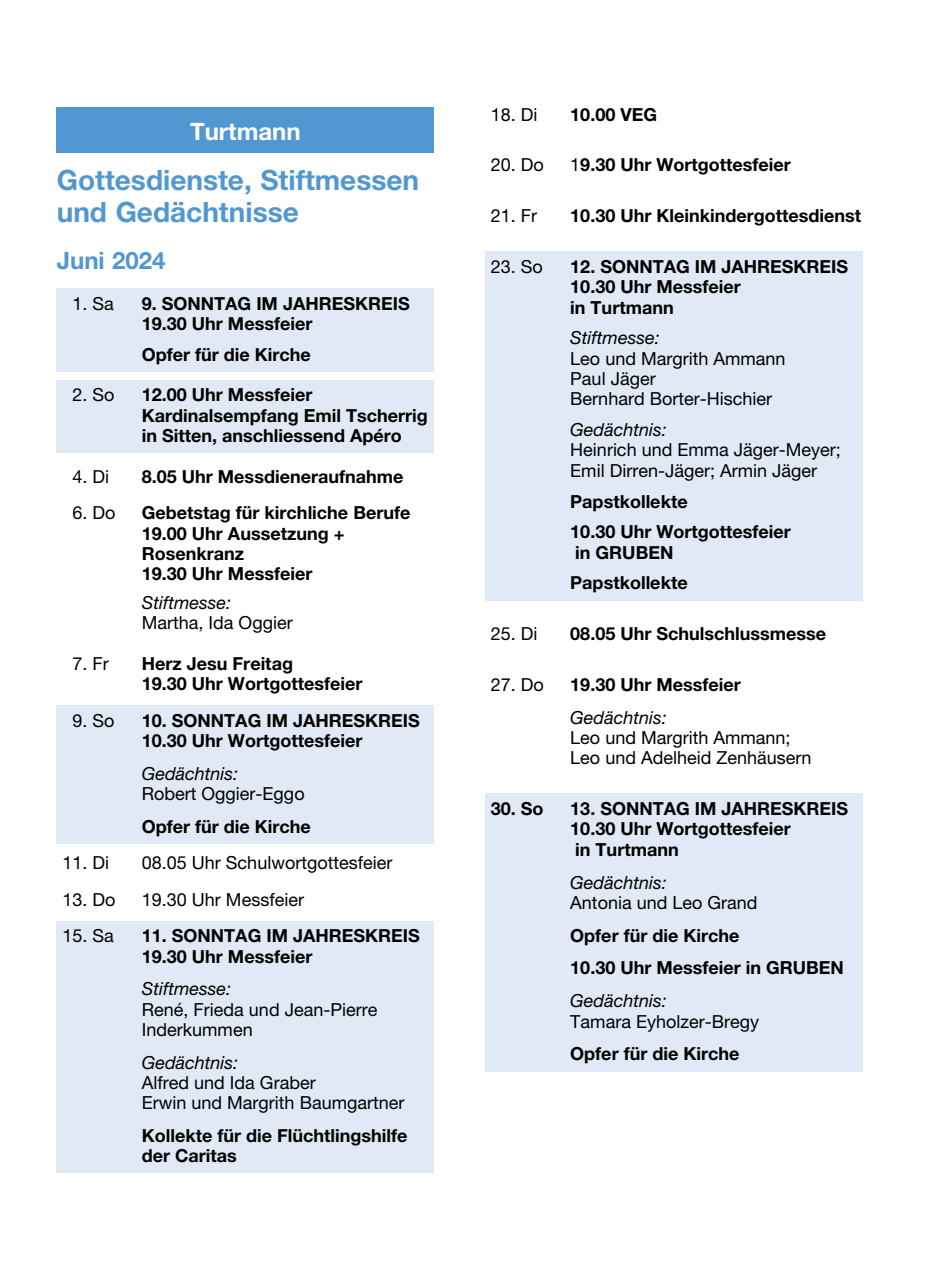
<style>
.page{position:relative;width:942px;height:1276px;background:#fff}
.page>*{position:absolute;margin:0;border:0;box-sizing:border-box;transform-origin:0 0}
.t1{font:700 28px/32.4px "Helvetica Neue LT Pro";color:#5197d2}
.t2{font:700 24px "Helvetica Neue LT Pro";color:#5197d2}
.t3{font:700 24px "Helvetica Neue LT Pro";color:#fff}
.t4{font:700 18px/20.4px "Helvetica Neue LT Pro";color:#000}
.t5{font:18px/20.4px "Helvetica Neue LT Pro";color:#000}
.t6{font:italic 18px "Helvetica Neue LT Pro";color:#000}
.s1{font-style:inherit}
.s2{font-weight:400}
</style>
<div class="page">
<div style="left:57px;top:288px;width:377px;height:32px;background:#e1e9f7"></div>
<div style="left:57px;top:309px;width:377px;height:32px;background:#e1e9f7"></div>
<div style="left:57px;top:339px;width:377px;height:32px;background:#e1e9f7"></div>
<div style="left:57px;top:380px;width:377px;height:73px;background:#e1e9f7"></div>
<div style="left:57px;top:705px;width:377px;height:32px;background:#e1e9f7"></div>
<div style="left:57px;top:725px;width:377px;height:33px;background:#e1e9f7"></div>
<div style="left:57px;top:758px;width:377px;height:32px;background:#e1e9f7"></div>
<div style="left:57px;top:778px;width:377px;height:33px;background:#e1e9f7"></div>
<div style="left:57px;top:811px;width:377px;height:32px;background:#e1e9f7"></div>
<div style="left:57px;top:921px;width:377px;height:32px;background:#e1e9f7"></div>
<div style="left:57px;top:953px;width:377px;height:33px;background:#e1e9f7"></div>
<div style="left:57px;top:974px;width:377px;height:32px;background:#e1e9f7"></div>
<div style="left:57px;top:994px;width:377px;height:53px;background:#e1e9f7"></div>
<div style="left:57px;top:1047px;width:377px;height:32px;background:#e1e9f7"></div>
<div style="left:57px;top:1067px;width:377px;height:53px;background:#e1e9f7"></div>
<div style="left:57px;top:1120px;width:377px;height:53px;background:#e1e9f7"></div>
<div style="left:57px;top:108px;width:377px;height:45px;background:#5197d2"></div>
<div style="left:485px;top:251px;width:377px;height:33px;background:#e1e9f7"></div>
<div style="left:485px;top:272px;width:377px;height:52px;background:#e1e9f7"></div>
<div style="left:485px;top:323px;width:377px;height:32px;background:#e1e9f7"></div>
<div style="left:485px;top:343px;width:377px;height:32px;background:#e1e9f7"></div>
<div style="left:485px;top:364px;width:377px;height:32px;background:#e1e9f7"></div>
<div style="left:485px;top:394px;width:377px;height:32px;background:#e1e9f7"></div>
<div style="left:485px;top:415px;width:377px;height:32px;background:#e1e9f7"></div>
<div style="left:485px;top:435px;width:377px;height:53px;background:#e1e9f7"></div>
<div style="left:485px;top:486px;width:377px;height:32px;background:#e1e9f7"></div>
<div style="left:485px;top:517px;width:377px;height:52px;background:#e1e9f7"></div>
<div style="left:485px;top:568px;width:377px;height:32px;background:#e1e9f7"></div>
<div style="left:485px;top:794px;width:377px;height:32px;background:#e1e9f7"></div>
<div style="left:485px;top:814px;width:377px;height:53px;background:#e1e9f7"></div>
<div style="left:485px;top:867px;width:377px;height:32px;background:#e1e9f7"></div>
<div style="left:485px;top:887px;width:377px;height:33px;background:#e1e9f7"></div>
<div style="left:485px;top:920px;width:377px;height:32px;background:#e1e9f7"></div>
<div style="left:485px;top:933px;width:377px;height:32px;background:#e1e9f7"></div>
<div style="left:485px;top:965px;width:377px;height:32px;background:#e1e9f7"></div>
<div style="left:485px;top:986px;width:377px;height:32px;background:#e1e9f7"></div>
<div style="left:485px;top:1018px;width:377px;height:33px;background:#e1e9f7"></div>
<div style="left:485px;top:1039px;width:377px;height:32px;background:#e1e9f7"></div>
<h2 class="t3" style="left:190px;top:116px;width:112px">Turtmann</h2>
<h1 class="t1" style="left:57px;top:163px;width:364px">Gottesdienste, Stiftmessen und Gedächtnisse</h1>
<h2 class="t2" style="left:57px;top:246px;width:110px">Juni 2024</h2>
<p class="t5" style="left:72px;top:293px;width:43px">1. Sa</p>
<p class="t4" style="left:142px;top:293px;width:269px">9. SONNTAG IM JAHRESKREIS<br><span class="s1">19.30</span> Uhr Messfeier</p>
<p class="t4" style="left:142px;top:344px;width:170px">Opfer für die Kirche</p>
<p class="t5" style="left:72px;top:384px;width:44px">2. So</p>
<p class="t4" style="left:142px;top:384px;width:287px">12.00 Uhr Messfeier<br>Kardinalsempfang Emil Tscherrig in Sitten, anschliessend Apéro</p>
<p class="t5" style="left:72px;top:466px;width:38px">4. Di</p>
<p class="t4" style="left:142px;top:465px;width:263px">8.05 Uhr Messdieneraufnahme</p>
<p class="t5" style="left:72px;top:502px;width:45px">6. Do</p>
<p class="t4" style="left:142px;top:502px;width:270px">Gebetstag für kirchliche Berufe<br>19.00 Uhr Aussetzung +<br>Rosenkranz<br>19.30 Uhr Messfeier</p>
<p class="t6" style="left:142px;top:591px;width:91px">Stiftmesse:</p>
<p class="t5" style="left:142px;top:612px;width:152px">Martha, Ida Oggier</p>
<p class="t5" style="left:72px;top:653px;width:38px">7. Fr</p>
<p class="t4" style="left:142px;top:652px;width:222px">Herz Jesu Freitag<br>19.30 Uhr Wortgottesfeier</p>
<p class="t5" style="left:72px;top:710px;width:44px">9. So</p>
<p class="t4" style="left:142px;top:709px;width:279px">10. SONNTAG IM JAHRESKREIS<br>10.30 Uhr Wortgottesfeier</p>
<p class="t6" style="left:142px;top:762px;width:98px">Gedächtnis:</p>
<p class="t5" style="left:142px;top:783px;width:164px">Robert Oggier-Eggo</p>
<p class="t4" style="left:142px;top:815px;width:170px">Opfer für die Kirche</p>
<p class="t5" style="left:62px;top:852px;width:48px">11. Di</p>
<p class="t5" style="left:142px;top:852px;width:252px">08.05 Uhr Schulwortgottesfeier</p>
<p class="t5" style="left:62px;top:889px;width:55px">13. Do</p>
<p class="t5" style="left:142px;top:889px;width:164px">19.30 Uhr Messfeier</p>
<p class="t5" style="left:62px;top:925px;width:53px">15. Sa</p>
<p class="t4" style="left:142px;top:925px;width:279px">11. SONNTAG IM JAHRESKREIS<br>19.30 Uhr Messfeier</p>
<p class="t6" style="left:142px;top:978px;width:91px">Stiftmesse:</p>
<p class="t5" style="left:142px;top:999px;width:237px">René, Frieda und Jean-Pierre<br>Inderkummen</p>
<p class="t6" style="left:142px;top:1051px;width:98px">Gedächtnis:</p>
<p class="t5" style="left:142px;top:1072px;width:264px">Alfred und Ida Graber<br>Erwin und Margrith Baumgartner</p>
<p class="t4" style="left:142px;top:1125px;width:267px">Kollekte für die Flüchtlingshilfe der Caritas</p>
<p class="t5" style="left:490px;top:104px;width:48px">18. Di</p>
<p class="t4" style="left:570px;top:104px;width:88px">10.00 VEG</p>
<p class="t5" style="left:490px;top:154px;width:55px">20. Do</p>
<p class="t4" style="left:570px;top:154px;width:222px"><span class="s2">1</span>9.30 Uhr Wortgottesfeier</p>
<p class="t5" style="left:490px;top:205px;width:48px">21. Fr</p>
<p class="t4" style="left:570px;top:205px;width:292px">10.30 Uhr Kleinkindergottesdienst</p>
<p class="t5" style="left:490px;top:256px;width:54px">23. So</p>
<p class="t4" style="left:570px;top:256px;width:279px">12. SONNTAG IM JAHRESKREIS<br>10.30 Uhr Messfeier<br>in Turtmann</p>
<p class="t6" style="left:570px;top:327px;width:91px">Stiftmesse:</p>
<p class="t5" style="left:570px;top:348px;width:217px">Leo und Margrith Ammann<br>Paul Jäger<br>Bernhard Borter-Hischier</p>
<p class="t6" style="left:570px;top:419px;width:98px">Gedächtnis:</p>
<p class="t5" style="left:570px;top:439px;width:272px">Heinrich und Emma Jäger-Meyer;<br>Emil Dirren-Jäger; Armin Jäger</p>
<p class="t4" style="left:570px;top:485px;width:222px;line-height:30.8px">Papstkollekte<br>10.30 Uhr Wortgottesfeier</p>
<p class="t4" style="left:570px;top:536px;width:119px;line-height:30.8px">in GRUBEN<br>Papstkollekte</p>
<p class="t5" style="left:490px;top:623px;width:48px">25. Di</p>
<p class="t4" style="left:570px;top:623px;width:257px">08.05 Uhr Schulschlussmesse</p>
<p class="t5" style="left:490px;top:674px;width:55px">27. Do</p>
<p class="t4" style="left:570px;top:674px;width:172px">19.30 Uhr Messfeier</p>
<p class="t6" style="left:570px;top:706px;width:98px">Gedächtnis:</p>
<p class="t5" style="left:570px;top:727px;width:243px">Leo und Margrith Ammann;<br>Leo und Adelheid Zenhäusern</p>
<p class="t4" style="left:490px;top:798px;width:54px">30. So</p>
<p class="t4" style="left:570px;top:798px;width:279px">13. SONNTAG IM JAHRESKREIS<br>10.30 Uhr Wortgottesfeier<br>in Turtmann</p>
<p class="t6" style="left:570px;top:871px;width:98px">Gedächtnis:</p>
<p class="t5" style="left:570px;top:892px;width:189px">Antonia und Leo Grand</p>
<p class="t4" style="left:570px;top:918px;width:275px;line-height:32.8px">Opfer für die Kirche<br>10.30 Uhr Messfeier in GRUBEN</p>
<p class="t6" style="left:570px;top:990px;width:98px">Gedächtnis:</p>
<p class="t5" style="left:570px;top:1010px;width:190px">Tamara Eyholzer-Bregy</p>
<p class="t4" style="left:570px;top:1043px;width:170px">Opfer für die Kirche</p>
</div>
